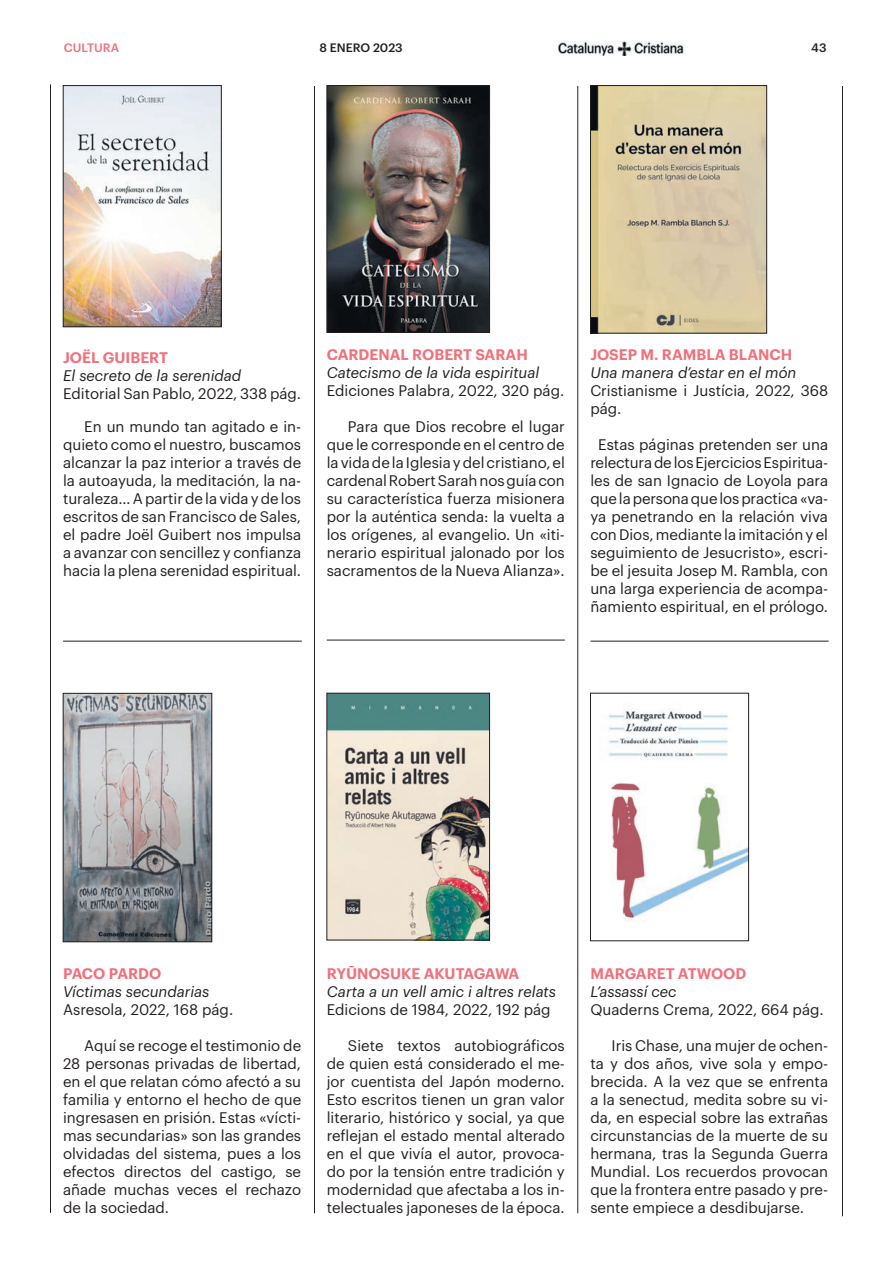
<style>
.page{position:relative;width:893px;height:1263px;background:#fff}
.page>*{position:absolute;margin:0;border:0;box-sizing:border-box;transform-origin:0 0}
.t1{font:15px/18px "Graphik";color:#231f20;text-align:justify}
.t2{font:italic 15px "Graphik";color:#231f20}
.t3{font:600 15px "Graphik";color:#f1707b}
.t4{font:600 15px "Graphik";letter-spacing:-.02em;color:#f1707b}
.t5{font:500 12px "Graphik";color:#231f20}
.t6{font:500 12px "Graphik";letter-spacing:.005em;color:#f1707b}
</style>
<div class="page">
<img style="left:558px;top:42px;width:126px;height:13px">
<hr style="left:50px;top:84px;width:1px;height:1129px;background:#231f20">
<hr style="left:63px;top:641px;width:239px;height:1px;background:#231f20">
<hr style="left:327px;top:640px;width:238px;height:1px;background:#231f20">
<hr style="left:314px;top:86px;width:1px;height:1127px;background:#231f20">
<hr style="left:590px;top:641px;width:239px;height:1px;background:#231f20">
<img style="left:608px;top:710px;width:139px;height:211px">
<div style="left:590px;top:693px;width:159px;height:248px;border:1px solid #231f20"></div>
<img style="left:65px;top:695px;width:145px;height:245px">
<div style="left:63px;top:693px;width:149px;height:249px;border:1px solid #231f20"></div>
<img style="left:329px;top:695px;width:159px;height:243px">
<div style="left:327px;top:693px;width:163px;height:247px;border:1px solid #231f20"></div>
<hr style="left:577px;top:86px;width:1px;height:1127px;background:#231f20">
<hr style="left:842px;top:86px;width:1px;height:1130px;background:#231f20">
<img style="left:65px;top:87px;width:154px;height:238px">
<div style="left:63px;top:85px;width:158px;height:242px;border:1px solid #231f20"></div>
<img style="left:592px;top:87px;width:173px;height:244px">
<div style="left:590px;top:85px;width:177px;height:248px;border:1px solid #231f20"></div>
<img style="left:329px;top:87px;width:159px;height:244px">
<div style="left:327px;top:85px;width:163px;height:248px;border:1px solid #231f20"></div>
<p class="t6" style="left:64px;top:39px;width:57px">CULTURA</p>
<p class="t5" style="left:319px;top:39px;width:85px">8 ENERO 2023</p>
<p class="t5" style="left:811px;top:39px;width:17px">43</p>
<p class="t3" style="left:63px;top:346px;width:107px">JOËL GUIBERT</p>
<p class="t2" style="left:63px;top:364px;width:180px">El secreto de la serenidad</p>
<p class="t1" style="left:63px;top:383px;width:240px">Editorial San Pablo, 2022, 338 pág.</p>
<p class="t1" style="left:63px;top:416px;width:240px;text-indent:21px">En un mundo tan agitado e in&shy;quieto como el nuestro, buscamos alcanzar la paz interior a través de la autoayuda, la meditación, la na&shy;turaleza… A partir de la vida y de los escritos de san Francisco de Sales, el padre Joël Guibert nos impulsa a avanzar con sencillez y confianza hacia la plena serenidad espiritual.</p>
<p class="t3" style="left:327px;top:343px;width:203px">CARDENAL ROBERT SARAH</p>
<p class="t2" style="left:327px;top:361px;width:214px">Catecismo de la vida espiritual</p>
<p class="t1" style="left:327px;top:380px;width:239px">Ediciones Palabra, 2022, 320 pág.</p>
<p class="t1" style="left:327px;top:416px;width:240px;text-indent:21px">Para que Dios recobre el lugar que le corresponde en el centro de la vida de la Iglesia y del cristiano, el cardenal Robert Sarah nos guía con su característica fuerza misionera por la auténtica senda: la vuelta a los orígenes, al evangelio. Un «iti&shy;nerario espiritual jalonado por los sacramentos de la Nueva Alianza».</p>
<p class="t3" style="left:590px;top:343px;width:203px">JOSEP M. RAMBLA BLANCH</p>
<p class="t2" style="left:590px;top:361px;width:208px">Una manera d’estar en el món</p>
<p class="t1" style="left:590px;top:380px;width:239px">Cristianisme i Justícia, 2022, 368 pág.</p>
<p class="t1" style="left:590px;top:434px;width:239px;text-align:center">Estas páginas pretenden ser una relectura de los Ejercicios Espiritua&shy;les de san Ignacio de Loyola para que la persona que los practica «va&shy;ya penetrando en la relación viva con Dios, mediante la imitación y el seguimiento de Jesucristo», escri&shy;be el jesuita Josep M. Rambla, con una larga experiencia de acompa&shy;ñamiento espiritual, en el prólogo.</p>
<p class="t4" style="left:63px;top:962px;width:100px">PACO PARDO</p>
<p class="t2" style="left:63px;top:980px;width:148px">Víctimas secundarias</p>
<p class="t1" style="left:63px;top:999px;width:172px">Asresola, 2022, 168 pág.</p>
<p class="t1" style="left:63px;top:1035px;width:240px;text-indent:21px">Aquí se recoge el testimonio de 28 personas privadas de libertad, en el que relatan cómo afectó a su familia y entorno el hecho de que ingresasen en prisión. Estas «vícti&shy;mas secundarias» son las grandes olvidadas del sistema, pues a los efectos directos del castigo, se añade muchas veces el rechazo de la sociedad.</p>
<p class="t3" style="left:327px;top:962px;width:194px">RYŪNOSUKE AKUTAGAWA</p>
<p class="t2" style="left:327px;top:980px;width:231px">Carta a un vell amic i altres relats</p>
<p class="t1" style="left:327px;top:999px;width:225px">Edicions de 1984, 2022, 192 pág</p>
<p class="t1" style="left:327px;top:1035px;width:240px;text-indent:21px">Siete textos autobiográficos de quien está considerado el me&shy;jor cuentista del Japón moderno.<br>Esto escritos tienen un gran valor literario, histórico y social, ya que reflejan el estado mental alterado en el que vivía el autor, provoca&shy;do por la tensión entre tradición y modernidad que afectaba a los in&shy;telectuales japoneses de la época.</p>
<p class="t3" style="left:590px;top:962px;width:157px">MARGARET ATWOOD</p>
<p class="t2" style="left:590px;top:980px;width:88px">L’assassí cec</p>
<p class="t1" style="left:590px;top:999px;width:235px">Quaderns Crema, 2022, 664 pág.</p>
<p class="t1" style="left:590px;top:1035px;width:239px;text-indent:21px">Iris Chase, una mujer de ochen&shy;ta y dos años, vive sola y empo&shy;brecida. A la vez que se enfrenta a la senectud, medita sobre su vi&shy;da, en especial sobre las extrañas circunstancias de la muerte de su hermana, tras la Segunda Guerra Mundial. Los recuerdos provocan que la frontera entre pasado y pre&shy;sente empiece a desdibujarse.</p>
</div>
